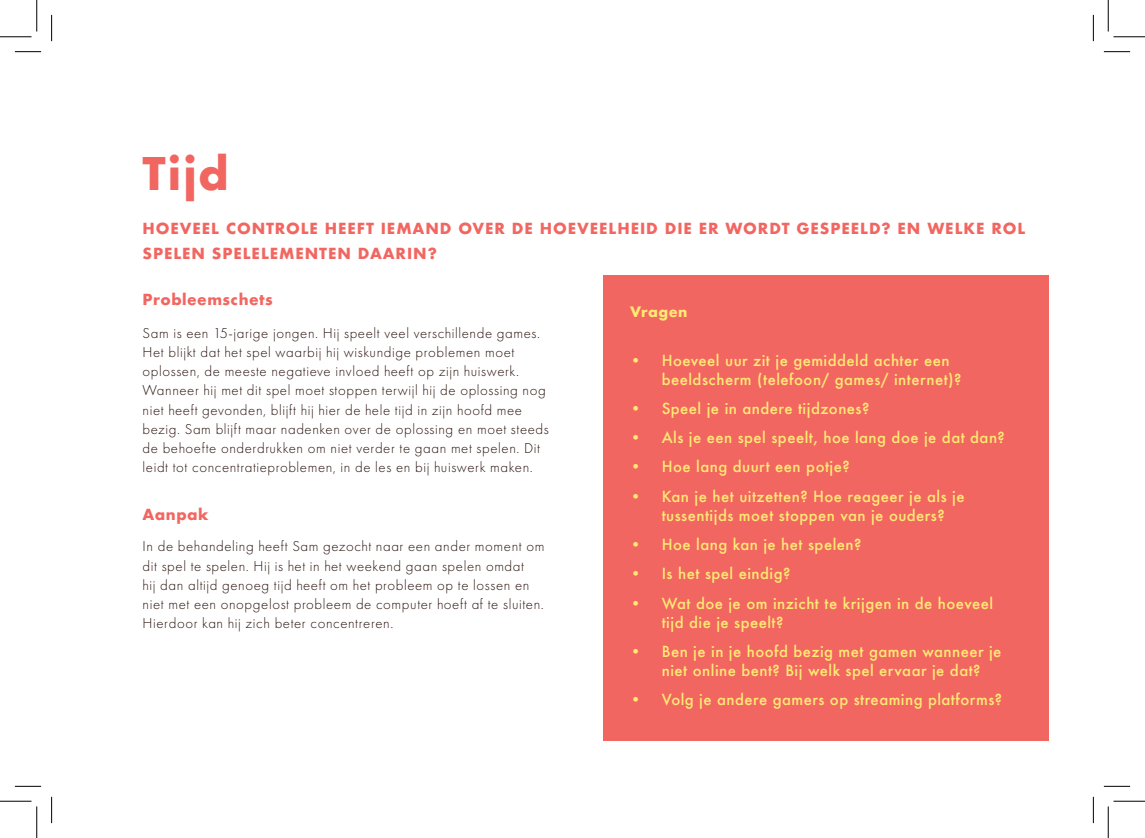
<style>
.page{position:relative;width:1145px;height:838px;background:#fff}
.page>*{position:absolute;margin:0;border:0;box-sizing:border-box;transform-origin:0 0}
.Paragraph_Style_10{font:700 43.75px "Futura";color:#f26661}
.SPEL_body{font:300 14.88px/19.2px "Futura PT";letter-spacing:.04em;color:#29130c}
.t1{font:500 14.88px/19.2px "Futura";letter-spacing:.03em;color:#ffea74}
.SPEL_tussentitel{font:700 14.88px/24.5px "Futura";letter-spacing:.06em;color:#f26661}
.SPEL_tussenkop{font:700 14.88px "Futura";letter-spacing:.03em;color:#f26661}
.SPEL_tussenkop-2{font:700 14px "Futura";letter-spacing:.03em;color:#ffea74}
</style>
<div class="page">
<div style="left:604px;top:275px;width:445px;height:465px;background:#f26661"></div>
<svg style="left:15px;top:51px;width:26px;height:1px"></svg>
<svg style="left:1104px;top:51px;width:26px;height:1px"></svg>
<svg style="left:15px;top:786px;width:26px;height:1px"></svg>
<svg style="left:1104px;top:786px;width:26px;height:1px"></svg>
<svg style="left:51px;top:15px;width:1px;height:26px"></svg>
<svg style="left:51px;top:796px;width:1px;height:27px"></svg>
<svg style="left:1093px;top:15px;width:1px;height:26px"></svg>
<svg style="left:1093px;top:796px;width:1px;height:27px"></svg>
<hr style="left:0;top:36px;width:32px;height:1px;background:#000">
<hr style="left:1113px;top:36px;width:32px;height:1px;background:#000">
<hr style="left:0;top:800px;width:32px;height:1px;background:#000">
<hr style="left:1113px;top:800px;width:32px;height:1px;background:#000">
<hr style="left:36px;top:0;width:1px;height:31px;background:#000">
<hr style="left:36px;top:806px;width:1px;height:31px;background:#000">
<hr style="left:1108px;top:0;width:1px;height:31px;background:#000">
<hr style="left:1108px;top:806px;width:1px;height:31px;background:#000">
<p class="Paragraph_Style_10" style="left:143px;top:142px;width:88px">Tijd</p>
<p class="SPEL_tussentitel" style="left:143px;top:216px;width:884px">HOEVEEL CONTROLE HEEFT IEMAND OVER DE HOEVEELHEID DIE ER WORDT GESPEELD? EN WELKE ROL<br>SPELEN SPELELEMENTEN DAARIN?</p>
<p class="SPEL_tussenkop" style="left:143px;top:288px;width:132px">Probleemschets</p>
<p class="SPEL_body" style="left:143px;top:323px;width:408px">Sam is een 15-jarige jongen. Hij speelt veel verschillende games.<br>Het blijkt dat het spel waarbij hij wiskundige problemen moet oplossen, de meeste negatieve invloed heeft op zijn huiswerk.<br>Wanneer hij met dit spel moet stoppen terwijl hij de oplossing nog niet heeft gevonden, blijft hij hier de hele tijd in zijn hoofd mee bezig. Sam blijft maar nadenken over de oplossing en moet steeds de behoefte onderdrukken om niet verder te gaan met spelen. Dit leidt tot concentratieproblemen, in de les en bij huiswerk maken.</p>
<p class="SPEL_tussenkop" style="left:143px;top:503px;width:67px">Aanpak</p>
<p class="SPEL_body" style="left:143px;top:537px;width:403px">In de behandeling heeft Sam gezocht naar een ander moment om dit spel te spelen. Hij is het in het weekend gaan spelen omdat<br>hij dan altijd genoeg tijd heeft om het probleem op te lossen en niet met een onopgelost probleem de computer hoeft af te sluiten.<br>Hierdoor kan hij zich beter concentreren.</p>
<p class="SPEL_tussenkop-2" style="left:630px;top:302px;width:59px">Vragen</p>
<p class="t1" style="left:662px;top:350px;width:301px;text-indent:-32px">• Hoeveel uur zit je gemiddeld achter een beeldscherm (telefoon/ games/ internet)?</p>
<p class="t1" style="left:630px;top:398px;width:241px">• Speel je in andere tijdzones?</p>
<p class="t1" style="left:630px;top:428px;width:376px">• Als je een spel speelt, hoe lang doe je dat dan?</p>
<p class="t1" style="left:630px;top:457px;width:221px">• Hoe lang duurt een potje?</p>
<p class="t1" style="left:662px;top:486px;width:304px;text-indent:-32px">• Kan je het uitzetten? Hoe reageer je als je tussentijds moet stoppen van je ouders?</p>
<p class="t1" style="left:630px;top:534px;width:233px">• Hoe lang kan je het spelen?</p>
<p class="t1" style="left:630px;top:564px;width:162px">• Is het spel eindig?</p>
<p class="t1" style="left:662px;top:593px;width:333px;text-indent:-32px">• Wat doe je om inzicht te krijgen in de hoeveel tijd die je speelt?</p>
<p class="t1" style="left:662px;top:641px;width:341px;text-indent:-32px">• Ben je in je hoofd bezig met gamen wanneer je niet online bent? Bij welk spel ervaar je dat?</p>
<p class="t1" style="left:630px;top:690px;width:373px">• Volg je andere gamers op streaming platforms?</p>
</div>
